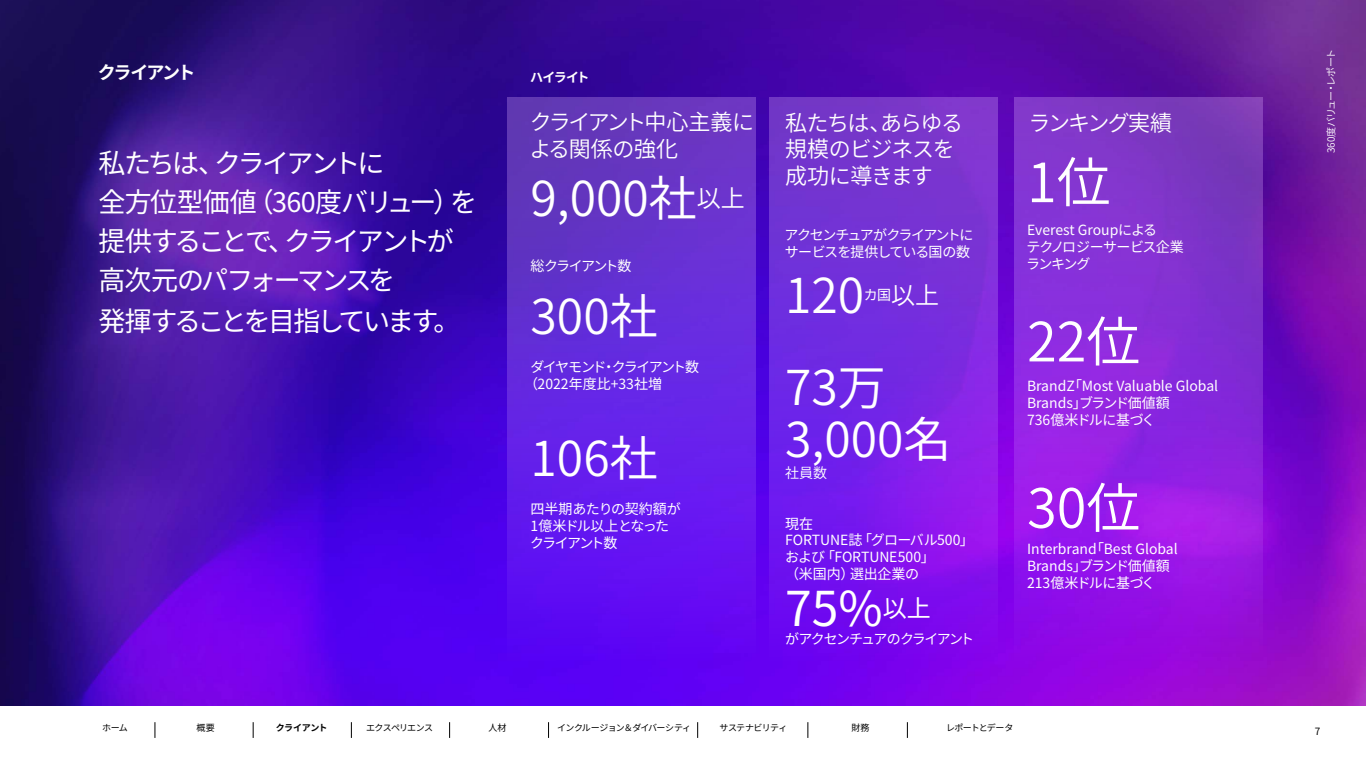
<style>
.page{position:relative;width:1366px;height:769px;background:#fff}
.page>*{position:absolute;margin:0;border:0;box-sizing:border-box;transform-origin:0 0}
.t1{font:54px "Source Han Sans JP";color:#fff}
.t2{font:48px/51.3px "Source Han Sans JP";color:#fff}
.t3{font:48px "Source Han Sans JP";color:#fff}
.t4{font:27px/39.5px "Source Han Sans JP";letter-spacing:-.1em;color:#fff}
.t5{font:22px/26.4px "Source Han Sans JP";letter-spacing:-.06em;color:#fff}
.t6{font:22px/26.4px "Source Han Sans JP";letter-spacing:-.04em;color:#fff}
.t7{font:22px "Source Han Sans JP";letter-spacing:-.085em;color:#fff}
.t8{font:700 18px "Source Han Sans JP";letter-spacing:-.12em;color:#fff}
.t9{font:14px/16.8px "Source Han Sans JP";color:#fff}
.t10{font:14px/16.8px "Source Han Sans JP";letter-spacing:-.025em;color:#fff}
.t11{font:14px/16.8px "Source Han Sans JP";letter-spacing:-.06em;color:#fff}
.t12{font:14px/16.8px "Source Han Sans JP";letter-spacing:-.085em;color:#fff}
.t13{font:14px/16.8px "Source Han Sans JP";letter-spacing:-.075em;color:#fff}
.t14{font:14px "Source Han Sans JP";letter-spacing:-.105em;color:#fff}
.t15{font:14px "Source Han Sans JP";letter-spacing:-.12em;color:#fff}
.t16{font:14px "Source Han Sans JP";color:#fff}
.t17{font:700 13px "Source Han Sans JP";letter-spacing:-.1em;color:#fff}
.t18{font:10px "Source Han Sans JP";letter-spacing:-.05em;color:#fff}
.t19{font:10px "Source Han Sans JP";color:#000}
.t20{font:9px "Source Han Sans JP";letter-spacing:-.08em;color:#000}
.t21{font:700 9px "Source Han Sans JP";letter-spacing:-.04em;color:#000}
.s1{font-size:24px}
</style>
<div class="page">
<svg style="left:155px;top:722px;width:1px;height:15px"></svg>
<svg style="left:253px;top:722px;width:1px;height:15px"></svg>
<svg style="left:351px;top:722px;width:1px;height:15px"></svg>
<svg style="left:449px;top:722px;width:1px;height:15px"></svg>
<svg style="left:548px;top:722px;width:1px;height:15px"></svg>
<svg style="left:697px;top:722px;width:1px;height:15px"></svg>
<svg style="left:808px;top:722px;width:1px;height:15px"></svg>
<svg style="left:907px;top:722px;width:1px;height:15px"></svg>
<img style="left:0;top:0;width:1366px;height:704px">
<img style="left:507px;top:97px;width:248px;height:564px">
<img style="left:769px;top:97px;width:228px;height:564px">
<img style="left:1015px;top:97px;width:248px;height:564px">
<p class="t8" style="left:98px;top:63px;width:99px">クライアント</p>
<h3 class="t4" style="left:98px;top:144px;width:380px">私たちは、クライアントに<br>全方位型価値（360度バリュー）を提供することで、クライアントが高次元のパフォーマンスを<br>発揮することを目指しています。</h3>
<p class="t17" style="left:530px;top:70px;width:61px">ハイライト</p>
<h3 class="t6" style="left:529px;top:109px;width:226px">クライアント中心主義による関係の強化</h3>
<h2 class="t2" style="left:531px;top:174px;width:216px">9,000社<sup>以上</sup></h2>
<p class="t15" style="left:531px;top:258px;width:102px">総クライアント数</p>
<h2 class="t2" style="left:531px;top:291px;width:129px">300社</h2>
<p class="t13" style="left:524px;top:358px;width:176px;text-indent:6px">ダイヤモンド・クライアント数（2022年度比+33社増</p>
<h2 class="t2" style="left:531px;top:434px;width:129px">106社</h2>
<p class="t11" style="left:530px;top:501px;width:152px">四半期あたりの契約額が<br>1億米ドル以上となったクライアント数</p>
<h3 class="t5" style="left:785px;top:110px;width:180px">私たちは、あらゆる規模のビジネスを成功に導きます</h3>
<p class="t12" style="left:785px;top:226px;width:190px">アクセンチュアがクライアントにサービスを提供している国の数</p>
<h2 class="t2" style="left:785px;top:271px;width:81px">120</h2>
<p class="t10" style="left:864px;top:287px;width:77px">カ国<span class="s1">以上</span></p>
<h2 class="t2" style="left:785px;top:363px;width:168px">73万<br>3,000名</h2>
<p class="t16" style="left:785px;top:465px;width:43px">社員数</p>
<p class="t10" style="left:785px;top:515px;width:190px">現在<br>FORTUNE誌「グローバル500」および「FORTUNE500」<br>（米国内）選出企業の</p>
<h2 class="t3" style="left:785px;top:581px;width:147px">75%<sup>以上</sup></h2>
<p class="t14" style="left:785px;top:630px;width:191px">がアクセンチュアのクライアント</p>
<h3 class="t7" style="left:1028px;top:110px;width:145px">ランキング実績</h3>
<h1 class="t1" style="left:1027px;top:152px;width:85px">1位</h1>
<p class="t10" style="left:1026px;top:222px;width:159px">Everest Groupによる<br>テクノロジーサービス企業ランキング</p>
<h1 class="t1" style="left:1027px;top:311px;width:115px">22位</h1>
<p class="t9" style="left:1027px;top:377px;width:193px">BrandZ「Most Valuable Global<br>Brands」ブランド価値額<br>736億米ドルに基づく</p>
<h1 class="t1" style="left:1027px;top:477px;width:115px">30位</h1>
<p class="t9" style="left:1027px;top:540px;width:152px">Interbrand「Best Global<br>Brands」ブランド価値額<br>213億米ドルに基づく</p>
<p class="t18" style="left:1325px;top:153px;width:106px;rotate:-90deg">360度バリュー・レポート</p>
<p class="t20" style="left:102px;top:722px;width:27px">ホーム</p>
<p class="t20" style="left:197px;top:722px;width:20px">概要</p>
<p class="t21" style="left:276px;top:722px;width:53px">クライアント</p>
<p class="t20" style="left:366px;top:722px;width:68px">エクスペリエンス</p>
<p class="t20" style="left:488px;top:722px;width:19px">人材</p>
<p class="t20" style="left:557px;top:722px;width:136px">インクルージョン＆ダイバーシティ</p>
<p class="t20" style="left:720px;top:722px;width:69px">サステナビリティ</p>
<p class="t20" style="left:851px;top:722px;width:20px">財務</p>
<p class="t20" style="left:946px;top:722px;width:69px">レポートとデータ</p>
<p class="t19" style="left:1315px;top:724px;width:7px">7</p>
</div>
